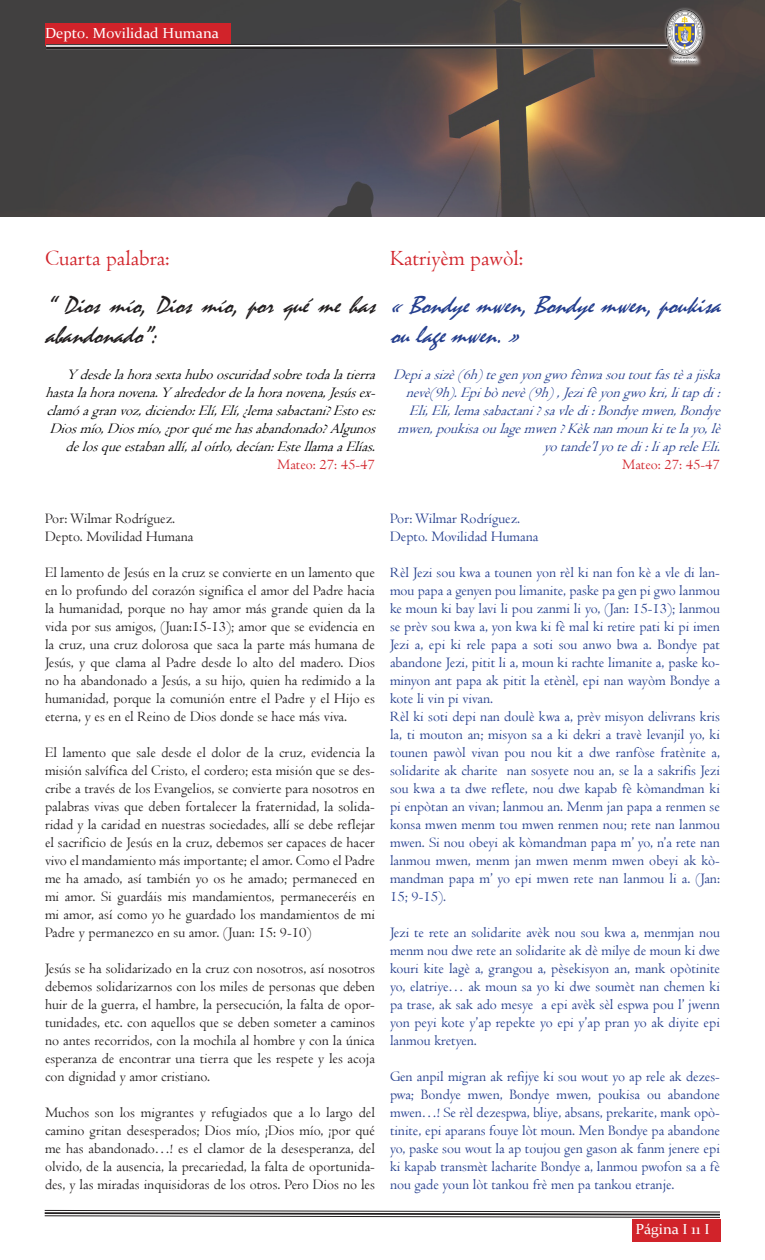
<style>
.page{position:relative;width:765px;height:1260px;background:#fff}
.page>*{position:absolute;margin:0;border:0;box-sizing:border-box;transform-origin:0 0}
.t1{font:italic 25px/30px "Mistral";color:#231f20}
.t2{font:italic 25px "Mistral";color:#253f8e}
.t3{font:22.5px "Centaur";color:#d1232a}
.t4{font:15px/18px "Centaur";color:#231f20;text-align:justify}
.t5{font:15px/18px "Centaur";color:#253f8e;text-align:justify}
.t6{font:italic 15px/18px "Centaur";color:#000;text-align:right}
.t7{font:italic 15px/18px "Centaur";letter-spacing:-.03em;color:#253f8e;text-align:right}
.t8{font:15px "Centaur";color:#d1232a}
.t9{font:14.5px "Constantia";color:#fff}
.s1{color:#253f8e}
</style>
<div class="page">
<img style="left:0;top:0;width:765px;height:217px">
<div style="left:45px;top:23px;width:185px;height:22px;background:#d1232a"></div>
<div style="left:632px;top:1219px;width:88px;height:22px;background:#d1232a"></div>
<svg style="left:44px;top:1210px;width:676px;height:8px"></svg>
<img style="left:654px;top:7px;width:60px;height:60px">
<svg style="left:41px;top:41px;width:632px;height:11px"></svg>
<p class="t9" style="left:45px;top:23px;width:175px">Depto. Movilidad Humana</p>
<p class="t3" style="left:45px;top:244px;width:126px">Cuarta palabra:</p>
<p class="t1" style="left:45px;top:290px;width:687px">“ Dios mío, Dios mío, por qué me has <span class="s1">« Bondy e mwen, Bondy e mwen, poukisa </span>abandonado”:</p>
<p class="t6" style="left:46px;top:365px;width:337px">Ydesdelahorasextahubooscuridadsobretodalatierra hastalahoranovena.Yalrededordelahoranovena,Jesúsex&shy;clamóagranvoz,diciendo:Elí,Elí,¿lemasabactani?Estoes:<br>Diosmío,Diosmío,¿porquémehasabandonado?Algunos delosqueestabanallí,aloírlo,decían:EstellamaaElías.</p>
<p class="t8" style="left:277px;top:455px;width:99px">Mateo: 27: 45-47</p>
<p class="t3" style="left:390px;top:244px;width:135px">Katriyèm pawòl:</p>
<p class="t2" style="left:390px;top:320px;width:141px">oulagemwen.»</p>
<p class="t7" style="left:393px;top:365px;width:334px">Depiasizè(6h)tegenyongwofènwasoutoutfastèajiska nevè(9h).Epibònevè(9h),Jezifèyongwokri,litapdi:<br>Eli,Eli,lemasabactani?savledi:Bondyemwen,Bondye mwen,poukisaoulagemwen?Kèknanmounkitelayo,lè yotande’lyotedi:liapreleEli.</p>
<p class="t8" style="left:622px;top:455px;width:99px">Mateo: 27: 45-47</p>
<p class="t4" style="left:45px;top:509px;width:132px">Por: Wilmar Rodríguez.</p>
<p class="t4" style="left:45px;top:527px;width:150px">Depto. Movilidad Humana</p>
<p class="t4" style="left:45px;top:563px;width:331px">El lamento de Jesús en la cruz se convierte en un lamento que en lo profundo del corazón significa el amor del Padre hacia la humanidad, porque no hay amor más grande quien da la vida por sus amigos, (Juan:15-13); amor que se evidencia en la cruz, una cruz dolorosa que saca la parte más humana de Jesús, y que clama al Padre desde lo alto del madero. Dios no ha abandonado a Jesús, a su hijo, quien ha redimido a la humanidad, porque la comunión entre el Padre y el Hijo es eterna, y es en el Reino de Dios donde se hace más viva.</p>
<p class="t4" style="left:45px;top:743px;width:332px">El lamento que sale desde el dolor de la cruz, evidencia la misión salvífica del Cristo, el cordero; esta misión que se des&shy;cribe a través de los Evangelios, se convierte para nosotros en palabras vivas que deben fortalecer la fraternidad, la solida&shy;ridad y la caridad en nuestras sociedades, allí se debe reflejar el sacrificio de Jesús en la cruz, debemos ser capaces de hacer vivo el mandamiento más importante; el amor. Como el Padre me ha amado, así también yo os he amado; permaneced en mi amor. Si guardáis mis mandamientos, permaneceréis en mi amor, así como yo he guardado los mandamientos de mi Padre y permanezco en su amor. (Juan: 15: 9-10)</p>
<p class="t4" style="left:45px;top:959px;width:332px">Jesús se ha solidarizado en la cruz con nosotros, así nosotros debemos solidarizarnos con los miles de personas que deben huir de la guerra, el hambre, la persecución, la falta de opor&shy;tunidades, etc. con aquellos que se deben someter a caminos no antes recorridos, con la mochila al hombre y con la única esperanza de encontrar una tierra que les respete y les acoja con dignidad y amor cristiano.</p>
<p class="t4" style="left:45px;top:1103px;width:332px">Muchos son los migrantes y refugiados que a lo largo del camino gritan desesperados; Dios mío, ¡Dios mío, ¡por qué me has abandonado…! es el clamor de la desesperanza, del olvido, de la ausencia, la precariedad, la falta de oportunida&shy;des, y las miradas inquisidoras de los otros. Pero Dios no les</p>
<p class="t5" style="left:390px;top:509px;width:132px">Por: Wilmar Rodríguez.</p>
<p class="t5" style="left:390px;top:527px;width:150px">Depto. Movilidad Humana</p>
<p class="t5" style="left:390px;top:563px;width:332px">Rèl Jezi sou kwa a tounen yon rèl ki nan fon kè a vle di lan&shy;mou papa a genyen pou limanite, paske pa gen pi gwo lanmou ke moun ki bay lavi li pou zanmi li yo, (Jan: 15-13); lanmou se prèv sou kwa a, yon kwa ki fè mal ki retire pati ki pi imen Jezi a, epi ki rele papa a soti sou anwo bwa a. Bondye pat abandone Jezi, pitit li a, moun ki rachte limanite a, paske ko&shy;minyon ant papa ak pitit la etènèl, epi nan wayòm Bondye a kote li vin pi vivan.</p>
<p class="t5" style="left:390px;top:707px;width:332px">Rèl ki soti depi nan doulè kwa a, prèv misyon delivrans kris la, ti mouton an; misyon sa a ki dekri a travè levanjil yo, ki tounen pawòl vivan pou nou kit a dwe ranfòse fratènite a, solidarite ak charite nan sosyete nou an, se la a sakrifis Jezi sou kwa a ta dwe reflete, nou dwe kapab fè kòmandman ki pi enpòtan an vivan; lanmou an. Menm jan papa a renmen se konsa mwen menm tou mwen renmen nou; rete nan lanmou mwen. Si nou obeyi ak kòmandman papa m’ yo, n’a rete nan lanmou mwen, menm jan mwen menm mwen obeyi ak kò&shy;mandman papa m’ yo epi mwen rete nan lanmou li a. (Jan:<br>15; 9-15).</p>
<p class="t5" style="left:390px;top:923px;width:331px">Jezi te rete an solidarite avèk nou sou kwa a, menmjan nou menm nou dwe rete an solidarite ak dè milye de moun ki dwe kouri kite lagè a, grangou a, pèsekisyon an, mank opòtinite yo, elatriye… ak moun sa yo ki dwe soumèt nan chemen ki pa trase, ak sak ado mesye a epi avèk sèl espwa pou l’ jwenn yon peyi kote y’ap repekte yo epi y’ap pran yo ak diyite epi lanmou kretyen.</p>
<p class="t5" style="left:390px;top:1067px;width:332px">Gen anpil migran ak refijye ki sou wout yo ap rele ak dezes&shy;pwa; Bondye mwen, Bondye mwen, poukisa ou abandone mwen…! Se rèl dezespwa, bliye, absans, prekarite, mank opò&shy;tinite, epi aparans fouye lòt moun. Men Bondye pa abandone yo, paske sou wout la ap toujou gen gason ak fanm jenere epi ki kapab transmèt lacharite Bondye a, lanmou pwofon sa a fè nou gade youn lòt tankou frè men pa tankou etranje.</p>
<p class="t9" style="left:635px;top:1219px;width:76px">Página I 11 I</p>
</div>
